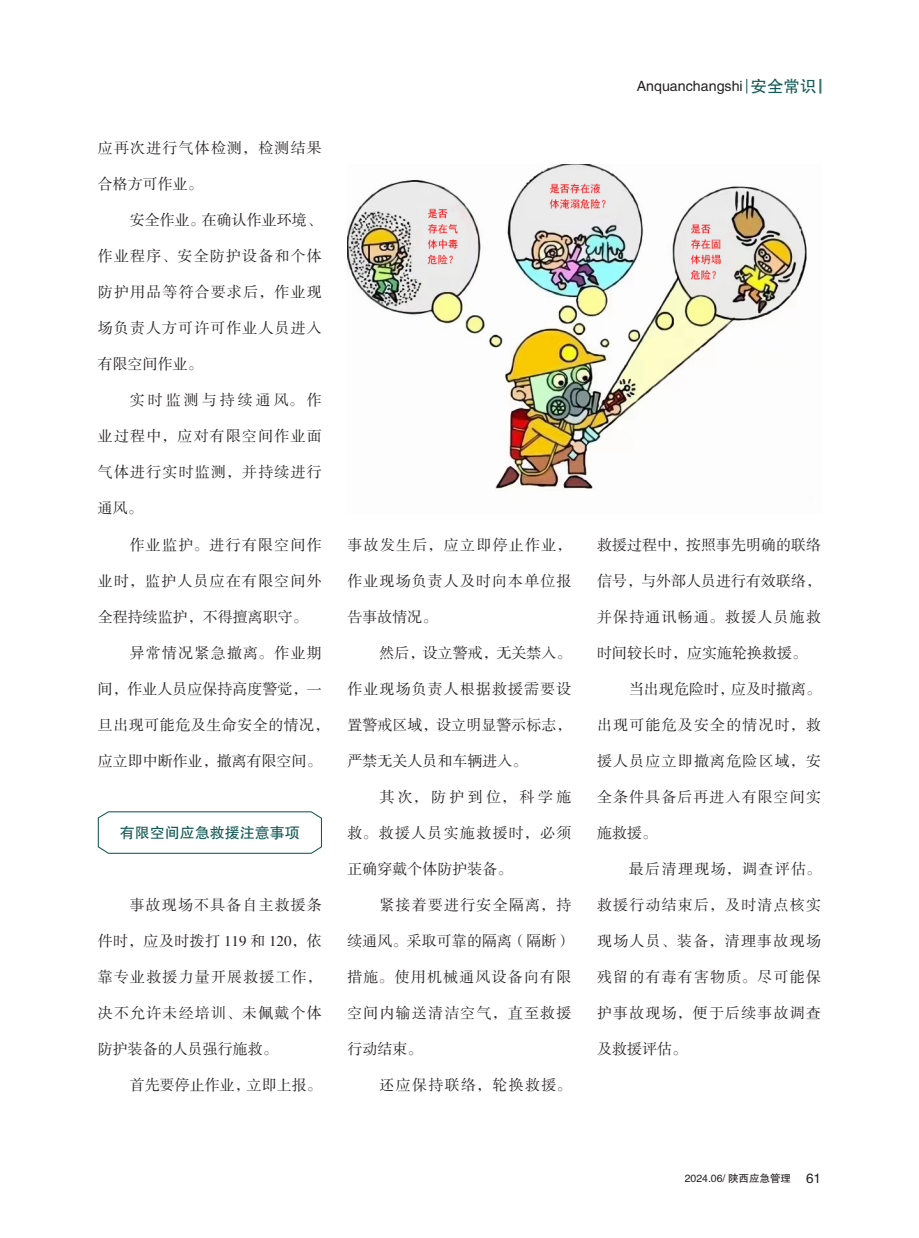
<style>
.page{position:relative;width:919px;height:1238px;background:#fff}
.page>*{position:absolute;margin:0;border:0;box-sizing:border-box;transform-origin:0 0}
.内文{font:15px "FZSSK GBK1 0";letter-spacing:.075em;color:#231f20}
.内文-2{font:15px "FZSSK GBK1 0";color:#231f20}
.内文-3{font:15px "FZSSK GBK1 0";letter-spacing:.025em;color:#231f20}
.内文-4{font:15px "FZSSK GBK1 0";letter-spacing:.035em;color:#231f20}
.绿色内文标题居中{font:15px "FZHTK GBK1 0";color:#125954}
.内文-5{font:15px "FZSSK GBK1 0";letter-spacing:.225em;color:#231f20}
.内文-6{font:15px "FZSSK GBK1 0";letter-spacing:.2em;color:#231f20}
.t1{font:14.25px "FZHTK GBK1 0";color:#231f20}
.t2{font:10.5px "FZHTK GBK1 0";color:#231f20}
.s1{font-size:16.5px;color:#125954}
.s2{font-size:13.5px}
</style>
<div class="page">
<svg style="left:746px;top:79px;width:1px;height:15px"></svg>
<svg style="left:819px;top:79px;width:2px;height:15px"></svg>
<img style="left:347px;top:165px;width:460px;height:324px">
<svg style="left:97px;top:811px;width:225px;height:43px"></svg>
<p class="内文" style="left:98px;top:140px;width:225px">应再次进行气体检测，检测结果</p>
<p class="内文" style="left:98px;top:176px;width:107px">合格方可作业。</p>
<p class="内文-2" style="left:130px;top:212px;width:194px">安全作业。在确认作业环境、</p>
<p class="内文" style="left:98px;top:248px;width:225px">作业程序、安全防护设备和个体</p>
<p class="内文" style="left:98px;top:284px;width:225px">防护用品等符合要求后，作业现</p>
<p class="内文" style="left:98px;top:320px;width:225px">场负责人方可许可作业人员进入</p>
<p class="内文" style="left:98px;top:356px;width:107px">有限空间作业。</p>
<p class="内文-6" style="left:130px;top:392px;width:193px">实时监测与持续通风。作</p>
<p class="内文" style="left:98px;top:428px;width:225px">业过程中，应对有限空间作业面</p>
<p class="内文" style="left:98px;top:464px;width:225px">气体进行实时监测，并持续进行</p>
<p class="内文" style="left:98px;top:500px;width:46px">通风。</p>
<p class="内文" style="left:130px;top:536px;width:193px">作业监护。进行有限空间作</p>
<p class="内文" style="left:98px;top:572px;width:225px">业时，监护人员应在有限空间外</p>
<p class="内文-2" style="left:98px;top:608px;width:212px">全程持续监护，不得擅离职守。</p>
<p class="内文" style="left:130px;top:644px;width:193px">异常情况紧急撤离。作业期</p>
<p class="内文-2" style="left:98px;top:680px;width:225px">间，作业人员应保持高度警觉，一</p>
<p class="内文-4" style="left:98px;top:716px;width:233px">旦出现可能危及生命安全的情况，</p>
<p class="内文-2" style="left:98px;top:752px;width:225px">应立即中断作业，撤离有限空间。</p>
<p class="绿色内文标题居中" style="left:120px;top:824px;width:181px">有限空间应急救援注意事项</p>
<p class="内文" style="left:130px;top:896px;width:194px">事故现场不具备自主救援条</p>
<p class="内文-3" style="left:98px;top:932px;width:225px">件时，应及时拨打 119 和 120，依</p>
<p class="内文" style="left:98px;top:968px;width:225px">靠专业救援力量开展救援工作，</p>
<p class="内文" style="left:98px;top:1004px;width:225px">决不允许未经培训、未佩戴个体</p>
<p class="内文-2" style="left:98px;top:1040px;width:182px">防护装备的人员强行施救。</p>
<p class="内文-2" style="left:130px;top:1076px;width:194px">首先要停止作业，立即上报。</p>
<p class="内文" style="left:347px;top:536px;width:225px">事故发生后，应立即停止作业，</p>
<p class="内文" style="left:347px;top:572px;width:225px">作业现场负责人及时向本单位报</p>
<p class="内文" style="left:347px;top:608px;width:91px">告事故情况。</p>
<p class="内文-2" style="left:379px;top:644px;width:194px">然后，设立警戒，无关禁入。</p>
<p class="内文" style="left:347px;top:680px;width:225px">作业现场负责人根据救援需要设</p>
<p class="内文-2" style="left:347px;top:716px;width:225px">置警戒区域，设立明显警示标志，</p>
<p class="内文-2" style="left:347px;top:752px;width:181px">严禁无关人员和车辆进入。</p>
<p class="内文-5" style="left:379px;top:788px;width:194px">其次，防护到位，科学施</p>
<p class="内文" style="left:347px;top:824px;width:225px">救。救援人员实施救援时，必须</p>
<p class="内文-2" style="left:347px;top:860px;width:166px">正确穿戴个体防护装备。</p>
<p class="内文" style="left:379px;top:896px;width:193px">紧接着要进行安全隔离，持</p>
<p class="内文-2" style="left:347px;top:932px;width:225px">续通风。采取可靠的隔离（隔断）</p>
<p class="内文" style="left:347px;top:968px;width:225px">措施。使用机械通风设备向有限</p>
<p class="内文" style="left:347px;top:1004px;width:225px">空间内输送清洁空气，直至救援</p>
<p class="内文" style="left:347px;top:1040px;width:76px">行动结束。</p>
<p class="内文" style="left:379px;top:1076px;width:194px">还应保持联络，轮换救援。</p>
<p class="t1" style="left:636px;top:79px;width:181px">Anquanchangshi <span class="s1">安全常识</span></p>
<p class="内文-2" style="left:597px;top:536px;width:225px">救援过程中，按照事先明确的联络</p>
<p class="内文-2" style="left:597px;top:572px;width:225px">信号，与外部人员进行有效联络，</p>
<p class="内文" style="left:597px;top:608px;width:225px">并保持通讯畅通。救援人员施救</p>
<p class="内文-2" style="left:597px;top:644px;width:211px">时间较长时，应实施轮换救援。</p>
<p class="内文-2" style="left:629px;top:680px;width:194px">当出现危险时，应及时撤离。</p>
<p class="内文" style="left:597px;top:716px;width:225px">出现可能危及安全的情况时，救</p>
<p class="内文" style="left:597px;top:752px;width:225px">援人员应立即撤离危险区域，安</p>
<p class="内文" style="left:597px;top:788px;width:225px">全条件具备后再进入有限空间实</p>
<p class="内文" style="left:597px;top:824px;width:61px">施救援。</p>
<p class="内文" style="left:629px;top:860px;width:194px">最后清理现场，调查评估。</p>
<p class="内文" style="left:597px;top:896px;width:225px">救援行动结束后，及时清点核实</p>
<p class="内文" style="left:597px;top:932px;width:225px">现场人员、装备，清理事故现场</p>
<p class="内文" style="left:597px;top:968px;width:225px">残留的有毒有害物质。尽可能保</p>
<p class="内文" style="left:597px;top:1004px;width:225px">护事故现场，便于后续事故调查</p>
<p class="内文" style="left:597px;top:1040px;width:91px">及救援评估。</p>
<p class="t2" style="left:684px;top:1172px;width:138px">2024.06/ 陕西应急管理 <span class="s2">61</span></p>
</div>
